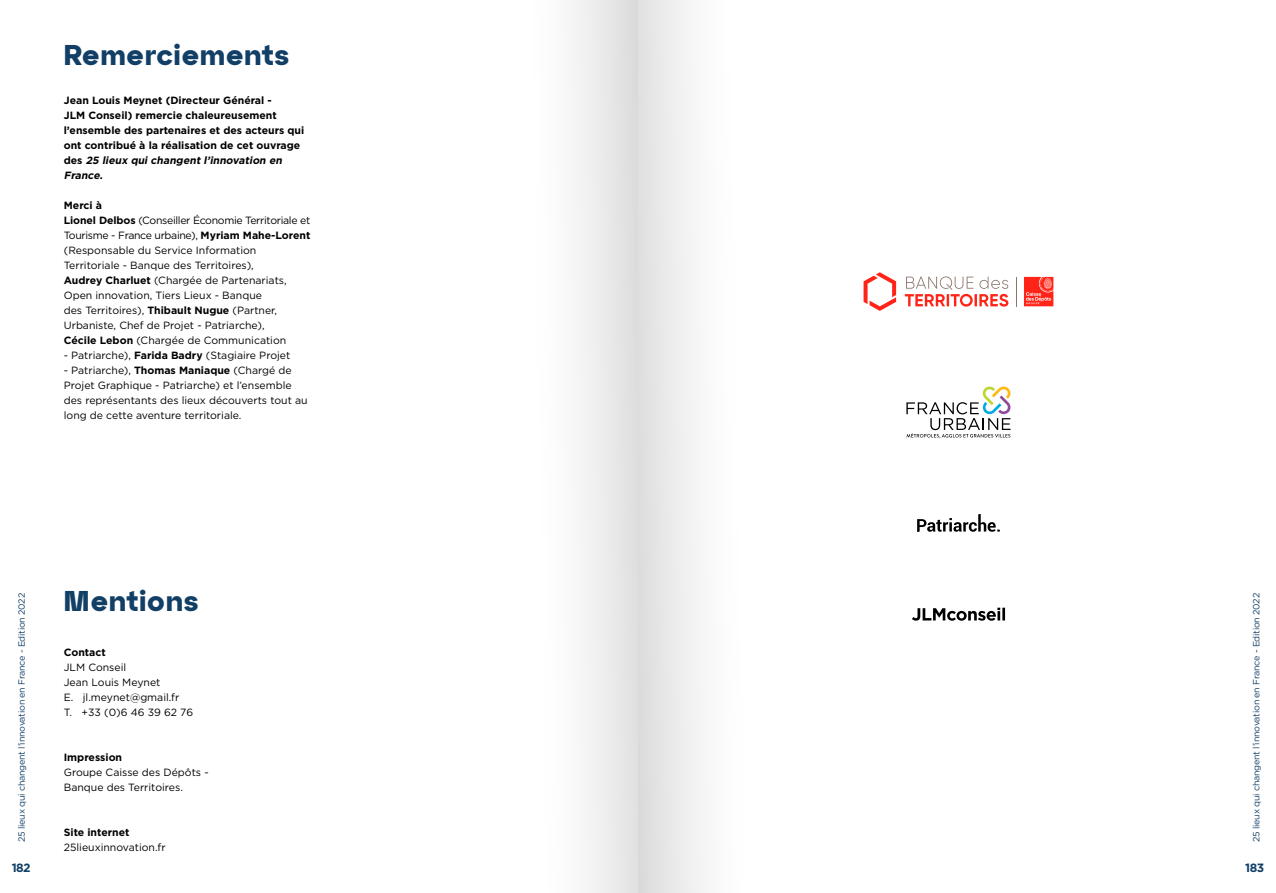
<style>
.page{position:relative;width:1276px;height:893px;background:#fff}
.page>*{position:absolute;margin:0;border:0;box-sizing:border-box;transform-origin:0 0}
.t1{font:700 28.5px "Atyp Display";letter-spacing:.025em;color:#113f66}
.t2{font:700 12px "Gotham";letter-spacing:-.05em;color:#113f66}
.t3{font:10.5px/15px "Gotham";color:#000}
.t4{font:700 10.5px/15px "Gotham";color:#000}
.t5{font:9px "Gotham";letter-spacing:-.025em;color:#113f66}
.s1{font-style:italic}
.s2{font-weight:700}
</style>
<div class="page">
<svg style="left:912px;top:608px;width:93px;height:13px"></svg>
<svg style="left:917px;top:514px;width:83px;height:18px"></svg>
<svg style="left:906px;top:386px;width:105px;height:52px"></svg>
<svg style="left:863px;top:272px;width:33px;height:39px"></svg>
<svg style="left:1024px;top:277px;width:29px;height:29px"></svg>
<svg style="left:1016px;top:277px;width:1px;height:29px"></svg>
<svg style="left:905px;top:276px;width:103px;height:31px"></svg>
<div style="left:478px;top:0;width:160px;height:893px;background:linear-gradient(to right,#fff,#e6e6e6)"></div>
<div style="left:638px;top:0;width:159px;height:893px;background:linear-gradient(to right,#e5e5e5,#fff)"></div>
<h1 class="t1" style="left:64px;top:33px;width:227px">Remerciements</h1>
<p class="t4" style="left:64px;top:93px;width:242px">Jean Louis Meynet (Directeur Général -<br>JLM Conseil) remercie chaleureusement l’ensemble des partenaires et des acteurs qui ont contribué à la réalisation de cet ouvrage d e s <span class="s1">25 lieux qui changent l’innovation en France</span>.</p>
<p class="t3" style="left:64px;top:198px;width:248px"><span class="s2">Merci à<br>Lionel Delbos</span> (Conseiller Économie Territoriale et Tourisme - France urbaine), <span class="s2">Myriam Mahe-Lorent </span>(Responsable du Service Information Territoriale - Banque des Territoires),<br><span class="s2">Audrey Charluet</span> (Chargée de Partenariats, Open innovation, Tiers Lieux - Banque<br>des Territoires), <span class="s2">Thibault Nugue</span> (Partner, Urbaniste, Chef de Projet - Patriarche),<br><span class="s2">Cécile Lebon</span> (Chargée de Communication</p>
<p class="t3" style="left:64px;top:348px;width:228px">- Patriarche), <span class="s2">Farida Badry</span> (Stagiaire Projet</p>
<p class="t3" style="left:64px;top:363px;width:245px">- Patriarche), <span class="s2">Thomas Maniaque</span> (Chargé de Projet Graphique - Patriarche) et l’ensemble des représentants des lieux découverts tout au long de cette aventure territoriale.</p>
<h1 class="t1" style="left:64px;top:578px;width:136px">Mentions</h1>
<p class="t5" style="left:16px;top:842px;width:251px;rotate:-90deg">25 lieux qui changent l’innovation en France - Edition 2022</p>
<p class="t5" style="left:1250px;top:842px;width:251px;rotate:-90deg">25 lieux qui changent l’innovation en France - Edition 2022</p>
<p class="t4" style="left:64px;top:644px;width:44px">Contact</p>
<p class="t3" style="left:64px;top:659px;width:131px">JLM Conseil<br>Jean Louis Meynet<br>E. jl.meynet@gmail.fr<br>T. +33 (0)6 46 39 62 76</p>
<p class="t4" style="left:64px;top:749px;width:60px">Impression</p>
<p class="t3" style="left:64px;top:764px;width:146px">Groupe Caisse des Dépôts -<br>Banque des Territoires.</p>
<p class="t4" style="left:64px;top:824px;width:67px">Site internet</p>
<p class="t3" style="left:64px;top:839px;width:103px">25lieuxinnovation.fr</p>
<p class="t2" style="left:12px;top:859px;width:20px">182</p>
<p class="t2" style="left:1245px;top:859px;width:20px">183</p>
</div>
